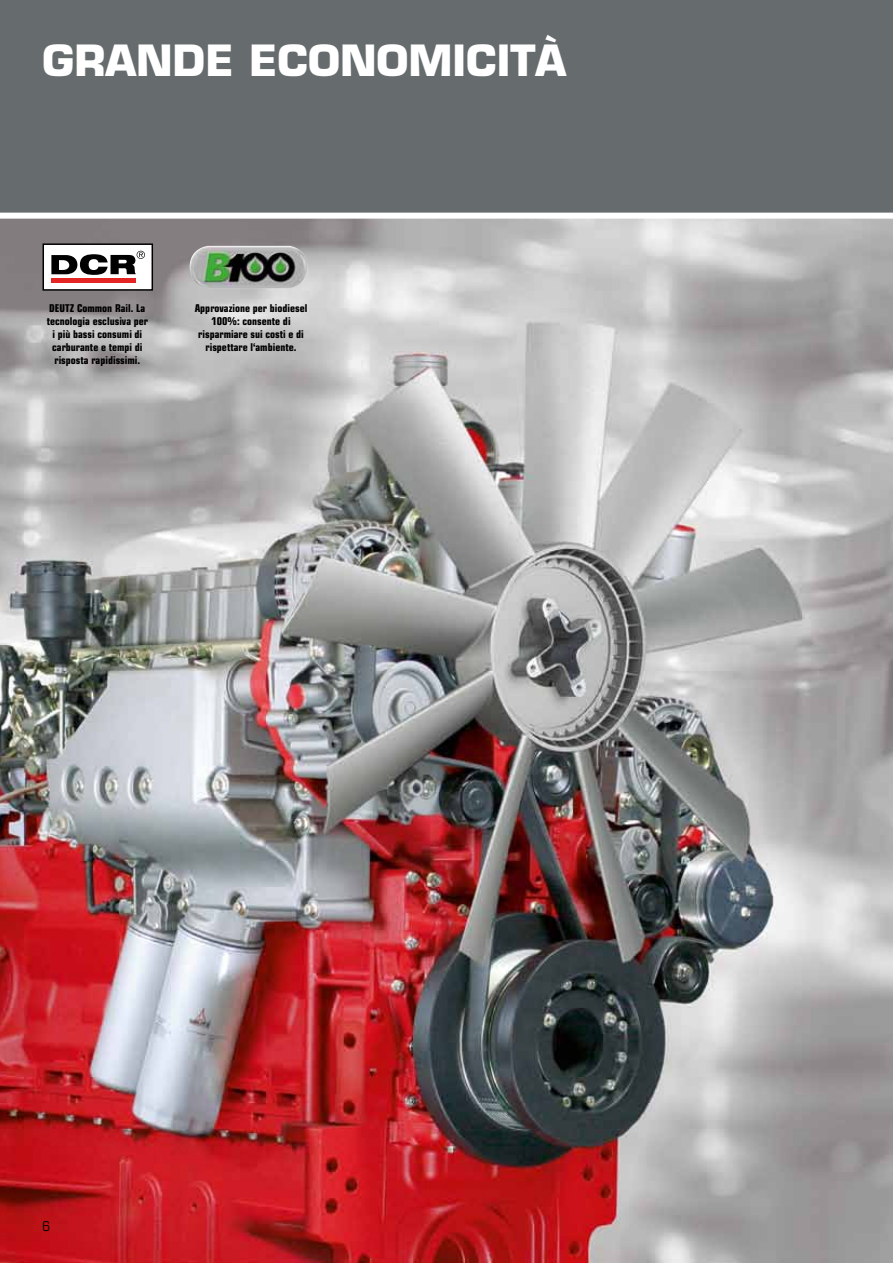
<style>
.page{position:relative;width:893px;height:1263px;background:#fff}
.page>*{position:absolute;margin:0;border:0;box-sizing:border-box;transform-origin:0 0}
.t1{font:700 42px "Eurostile";color:#fff}
.t2{font:condensed 13.5px "Eurostile";color:#000}
.t3{font:700 condensed 10.8px/12.9px "Eurostile";color:#000;text-align:center}
</style>
<div class="page">
<img style="left:0;top:219px;width:893px;height:1044px">
<div style="left:0;top:0;width:893px;height:213px;background:#666c6e"></div>
<div style="left:43px;top:244px;width:109px;height:46px;background:#fff"></div>
<div style="left:43px;top:243px;width:110px;height:48px;border:2px solid #000"></div>
<hr style="left:51px;top:278px;width:84px;height:4px;background:#e52523">
<svg style="left:51px;top:251px;width:94px;height:24px"></svg>
<img style="left:190px;top:246px;width:117px;height:42px">
<h1 class="t1" style="left:43px;top:35px;width:525px">GRANDE ECONOMICITÀ</h1>
<p class="t3" style="left:47px;top:302px;width:103px">DEUTZ Common Rail. La tecnologia esclusiva per i più bassi consumi di carburante e tempi di risposta rapidissimi.</p>
<p class="t3" style="left:195px;top:301px;width:114px">Approvazione per biodiesel<br>100%: consente di risparmiare sui costi e di rispettare l‘ambiente.</p>
<p class="t2" style="left:43px;top:1218px;width:9px">6</p>
</div>
